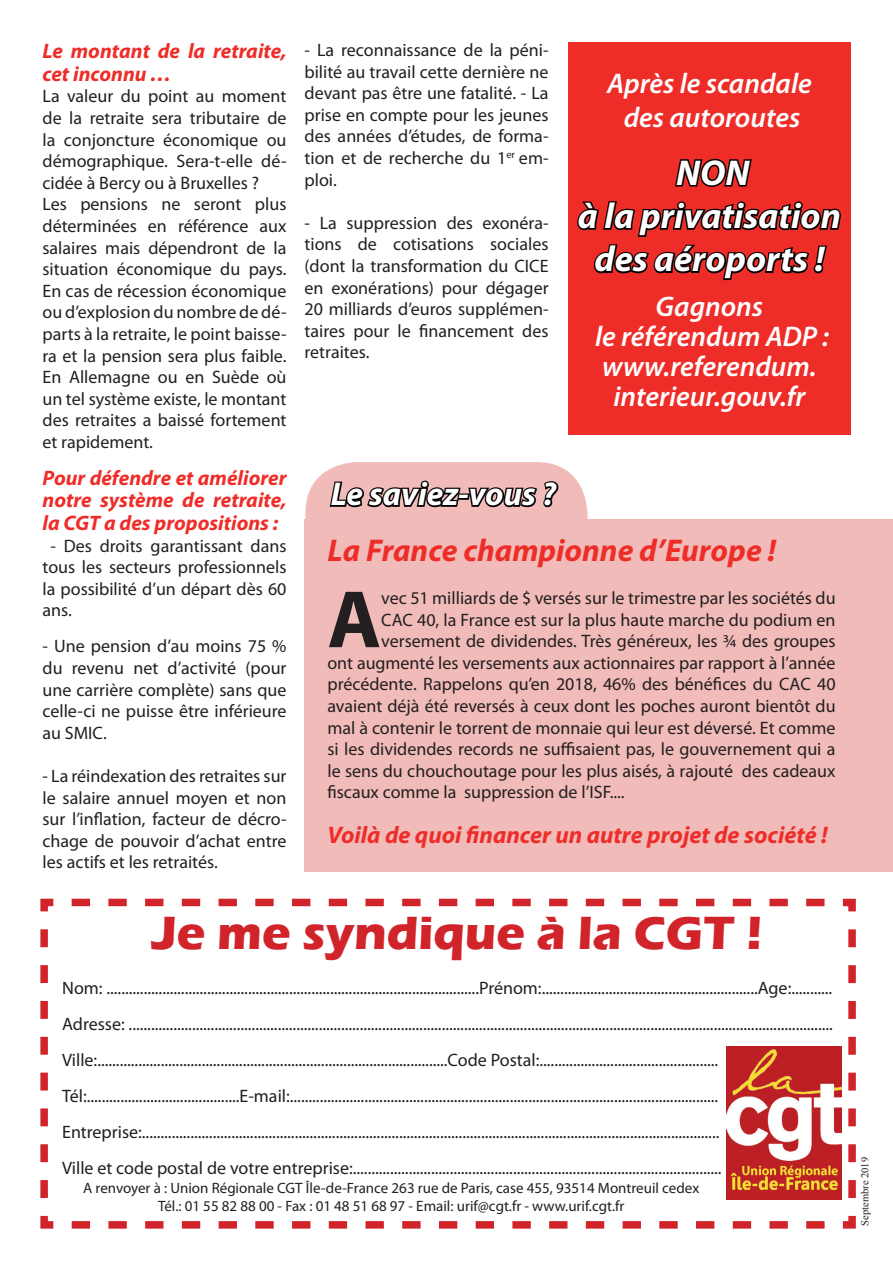
<style>
.page{position:relative;width:893px;height:1263px;background:#fff}
.page>*{position:absolute;margin:0;border:0;box-sizing:border-box;transform-origin:0 0}
.t1{font:700 82.05px "Myriad Pro";color:#231f20}
.t2{font:700 48px "Eras ITC";color:#d1232a}
.t3{font:italic 700 36px "Myriad Pro";color:#fff}
.t4{font:italic 700 33px "Myriad Pro";color:#fff}
.t5{font:italic 700 31.5px "Myriad Pro";color:#ee2d29}
.t6{font:italic 600 28.5px "Myriad Pro";color:#fff}
.t7{font:italic 700 24px "Myriad Pro";color:#ee2d29}
.t8{font:italic 700 21px/22.5px "Myriad Pro";color:#ee2d29}
.t9{font:18px/21.6px "Myriad Pro";color:#231f20;text-align:justify}
.t10{font:15px "Myriad Pro";color:#231f20}
.t11{font:10.5px "Times New Roman";color:#231f20}
</style>
<div class="page">
<svg style="left:40px;top:898px;width:816px;height:331px"></svg>
<img style="left:727px;top:1046px;width:114px;height:153px">
<div style="left:568px;top:43px;width:282px;height:392px;background:#ee2d29"></div>
<svg style="left:675px;top:158px;width:77px;height:29px"></svg>
<svg style="left:577px;top:201px;width:264px;height:80px"></svg>
<div style="left:305px;top:519px;width:588px;height:352px;background:#f0bbb8"></div>
<div style="left:305px;top:462px;width:282px;height:113px;background:#f0bbb8;border-radius:51px"></div>
<svg style="left:329px;top:480px;width:230px;height:28px"></svg>
<p class="t8" style="left:43px;top:39px;width:246px">Le montant de la retraite, cet inconnu …</p>
<p class="t9" style="left:43px;top:85px;width:245px">La valeur du point au moment de la retraite sera tributaire de la conjoncture économique ou démographique. Sera-t-elle dé&shy;cidée à Bercy ou à Bruxelles ?</p>
<p class="t9" style="left:43px;top:193px;width:246px">Les pensions ne seront plus déterminées en référence aux salaires mais dépendront de la situation économique du pays.<br>En cas de récession économique ou d’explosion du nombre de dé&shy;parts à la retraite, le point baisse&shy;ra et la pension sera plus faible.<br>En Allemagne ou en Suède où un tel système existe, le montant des retraites a baissé fortement et rapidement.</p>
<p class="t8" style="left:43px;top:466px;width:245px;text-align:justify">Pour défendre et améliorer notre système de retraite, la CGT a des propositions :</p>
<p class="t9" style="left:43px;top:534px;width:245px;text-indent:8px">- Des droits garantissant dans tous les secteurs professionnels la possibilité d’un départ dès 60 ans.</p>
<p class="t9" style="left:43px;top:635px;width:246px">- Une pension d’au moins 75 % du revenu net d’activité (pour une carrière complète) sans que celle-ci ne puisse être inférieure au SMIC.</p>
<p class="t9" style="left:43px;top:765px;width:245px">- La réindexation des retraites sur le salaire annuel moyen et non sur l’inflation, facteur de décro&shy;chage de pouvoir d’achat entre les actifs et les retraités.</p>
<p class="t9" style="left:305px;top:39px;width:245px">- La reconnaissance de la péni&shy;bilité au travail cette dernière ne devant pas être une fatalité. - La prise en compte pour les jeunes des années d’études, de forma&shy;tion et de recherche du 1<sup>er</sup> em&shy;ploi.</p>
<p class="t9" style="left:305px;top:212px;width:246px">- La suppression des exonéra&shy;tions de cotisations sociales (dont la transformation du CICE en exonérations) pour dégager 20 milliards d’euros supplémen&shy;taires pour le financement des retraites.</p>
<p class="t6" style="left:607px;top:66px;width:206px">Après le scandale</p>
<p class="t6" style="left:624px;top:100px;width:178px">des autoroutes</p>
<p class="t3" style="left:676px;top:149px;width:75px">NON</p>
<p class="t3" style="left:578px;top:193px;width:265px">à la privatisation</p>
<p class="t3" style="left:594px;top:236px;width:231px">des aéroports !</p>
<p class="t6" style="left:656px;top:288px;width:109px">Gagnons</p>
<p class="t6" style="left:595px;top:318px;width:235px">le référendum ADP :</p>
<p class="t6" style="left:602px;top:348px;width:216px">www.referendum.</p>
<p class="t6" style="left:613px;top:378px;width:194px">interieur.gouv.fr</p>
<p class="t4" style="left:331px;top:473px;width:227px">Le saviez-vous ?</p>
<p class="t5" style="left:327px;top:530px;width:450px">La France championne d’Europe !</p>
<p class="t1" style="left:327px;top:566px;width:55px">A</p>
<p class="t9" style="left:381px;top:587px;width:456px">vec 51 milliards de $ versés sur le trimestre par les sociétés du</p>
<p class="t9" style="left:381px;top:608px;width:456px">CAC 40, la France est sur la plus haute marche du podium en</p>
<p class="t9" style="left:381px;top:630px;width:456px">versement de dividendes. Très généreux, les ¾ des groupes</p>
<p class="t9" style="left:327px;top:652px;width:510px">ont augmenté les versements aux actionnaires par rapport à l’année</p>
<p class="t9" style="left:327px;top:673px;width:510px">précédente. Rappelons qu’en 2018, 46% des bénéfices du CAC 40</p>
<p class="t9" style="left:327px;top:695px;width:510px">avaient déjà été reversés à ceux dont les poches auront bientôt du</p>
<p class="t9" style="left:327px;top:716px;width:510px">mal à contenir le torrent de monnaie qui leur est déversé. Et comme</p>
<p class="t9" style="left:327px;top:738px;width:510px">si les dividendes records ne suffisaient pas, le gouvernement qui a</p>
<p class="t9" style="left:327px;top:760px;width:510px">le sens du chouchoutage pour les plus aisés, à rajouté des cadeaux</p>
<p class="t9" style="left:327px;top:781px;width:299px">fiscaux comme la suppression de l’ISF....</p>
<p class="t7" style="left:327px;top:819px;width:502px">Voilà de quoi financer un autre projet de société !</p>
<p class="t2" style="left:152px;top:905px;width:612px">Je me syndique à la CGT !</p>
<p class="t9" style="left:62px;top:977px;width:772px">Nom: ....................................................................................................Prénom:..........................................................Age:...........</p>
<p class="t9" style="left:62px;top:1013px;width:772px">Adresse: .............................................................................................................................................................................................</p>
<p class="t9" style="left:62px;top:1049px;width:658px">Ville:..............................................................................................Code Postal:................................................</p>
<p class="t9" style="left:62px;top:1085px;width:658px">Tél:.........................................E-mail:...................................................................................................................</p>
<p class="t9" style="left:62px;top:1121px;width:659px">Entreprise:...........................................................................................................................................................</p>
<p class="t9" style="left:62px;top:1157px;width:661px">Ville et code postal de votre entreprise:...................................................................................................</p>
<p class="t10" style="left:83px;top:1179px;width:617px">A renvoyer à : Union Régionale CGT Île-de-France 263 rue de Paris, case 455, 93514 Montreuil cedex</p>
<p class="t10" style="left:158px;top:1197px;width:468px">Tél.: 01 55 82 88 00 - Fax : 01 48 51 68 97 - Email: urif@cgt.fr - www.urif.cgt.fr</p>
<p class="t11" style="left:858px;top:1226px;width:70px;rotate:-90deg">Septembre 2019</p>
</div>
